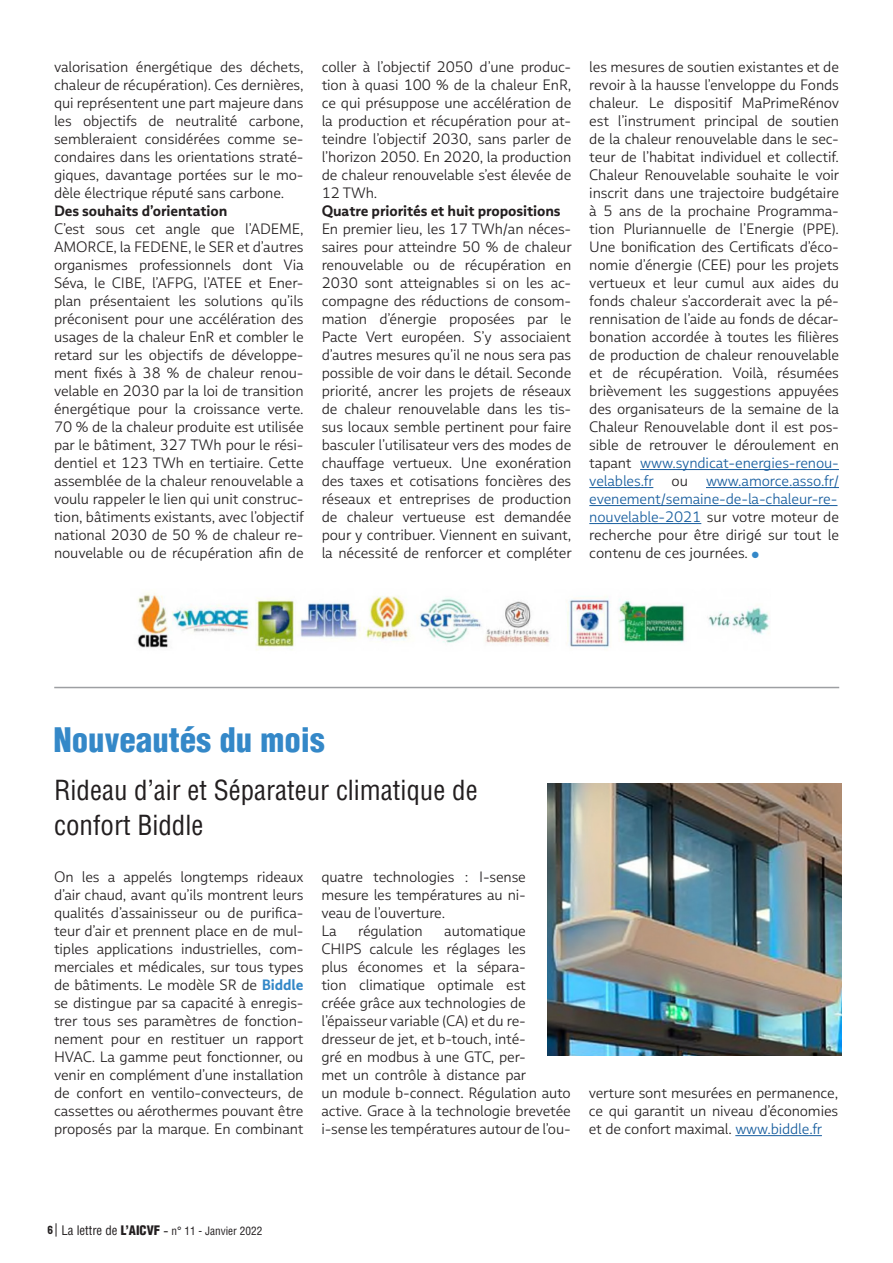
<style>
.page{position:relative;width:893px;height:1263px;background:#fff}
.page>*{position:absolute;margin:0;border:0;box-sizing:border-box;transform-origin:0 0}
.titre_actu{font:900 condensed 33px "Helvetica";color:#3488c8}
.titre_actu-2{font:condensed 27px/34.5px "Helvetica";color:#231f20}
.texte_courant_actu{font:300 15px/18px "Multiple Sans Pro";letter-spacing:-.005em;color:#231f20;text-align:justify}
.texte_courant_actu-2{font:700 15px "Multiple Sans Pro";letter-spacing:-.005em;color:#231f20}
.t1{font:condensed 11.25px "Helvetica";color:#231f20}
.s1{color:#175d9e}
.s2{color:#3488c8}
.s3{font-weight:700;color:#3488c8}
.s4{font-family:"Barlow";font-weight:700;font-stretch:semi-condensed;font-size:11.4px}
.s5{font-size:12.75px}
.s6{font-weight:900;font-size:12.75px}
.s7{font-family:"Multiple Sans Pro";font-stretch:normal;font-size:12.75px}
</style>
<div class="page">
<svg style="left:56px;top:1223px;width:1px;height:13px"></svg>
<hr style="left:640px;top:469px;width:199px;height:1px;background:#175d9e">
<hr style="left:589px;top:487px;width:64px;height:1px;background:#175d9e">
<hr style="left:706px;top:487px;width:133px;height:1px;background:#175d9e">
<hr style="left:589px;top:505px;width:248px;height:1px;background:#175d9e">
<hr style="left:589px;top:523px;width:112px;height:1px;background:#175d9e">
<img style="left:137px;top:592px;width:633px;height:58px">
<hr style="left:54px;top:687px;width:785px;height:1px;background:#9d9fa2">
<hr style="left:735px;top:1135px;width:87px;height:1px;background:#175d9e">
<img style="left:547px;top:784px;width:294px;height:271px">
<p class="texte_courant_actu" style="left:54px;top:58px;width:251px">valorisation énergétique des déchets, chaleur de récupération). Ces dernières, qui représentent une part majeure dans les objectifs de neutralité carbone, sembleraient considérées comme se&shy;condaires dans les orientations straté&shy;giques, davantage portées sur le mo&shy;dèle électrique réputé sans carbone.</p>
<p class="texte_courant_actu-2" style="left:54px;top:201px;width:175px">Des souhaits d’orientation</p>
<p class="texte_courant_actu" style="left:54px;top:220px;width:251px">C’est sous cet angle que l’ADEME, AMORCE, la FEDENE, le SER et d’autres organismes professionnels dont Via Séva, le CIBE, l’AFPG, l’ATEE et Ener&shy;plan présentaient les solutions qu’ils préconisent pour une accélération des usages de la chaleur EnR et combler le retard sur les objectifs de développe&shy;ment fixés à 38 % de chaleur renou&shy;velable en 2030 par la loi de transition énergétique pour la croissance verte.<br>70 % de la chaleur produite est utilisée par le bâtiment, 327 TWh pour le rési&shy;dentiel et 123 TWh en tertiaire. Cette assemblée de la chaleur renouvelable a voulu rappeler le lien qui unit construc&shy;tion, bâtiments existants, avec l’objectif national 2030 de 50 % de chaleur re&shy;nouvelable ou de récupération afin de</p>
<p class="texte_courant_actu" style="left:322px;top:58px;width:251px">coller à l’objectif 2050 d’une produc&shy;tion à quasi 100 % de la chaleur EnR, ce qui présuppose une accélération de la production et récupération pour at&shy;teindre l’objectif 2030, sans parler de l’horizon 2050. En 2020, la production de chaleur renouvelable s’est élevée de 12 TWh.</p>
<p class="texte_courant_actu-2" style="left:322px;top:201px;width:240px">Quatre priorités et huit propositions</p>
<p class="texte_courant_actu" style="left:322px;top:220px;width:252px">En premier lieu, les 17 TWh/an néces&shy;saires pour atteindre 50 % de chaleur renouvelable ou de récupération en 2030 sont atteignables si on les ac&shy;compagne des réductions de consom&shy;mation d’énergie proposées par le Pacte Vert européen. S’y associaient d’autres mesures qu’il ne nous sera pas possible de voir dans le détail. Seconde priorité, ancrer les projets de réseaux de chaleur renouvelable dans les tis&shy;sus locaux semble pertinent pour faire basculer l’utilisateur vers des modes de chauffage vertueux. Une exonération des taxes et cotisations foncières des réseaux et entreprises de production de chaleur vertueuse est demandée pour y contribuer. Viennent en suivant, la nécessité de renforcer et compléter</p>
<p class="texte_courant_actu" style="left:589px;top:58px;width:252px;text-align:left">les mesures de soutien existantes et de revoir à la hausse l’enveloppe du Fonds chaleur. Le dispositif MaPrimeRénov est l’instrument principal de soutien de la chaleur renouvelable dans le sec&shy;teur de l’habitat individuel et collectif.<br>Chaleur Renouvelable souhaite le voir inscrit dans une trajectoire budgétaire à 5 ans de la prochaine Programma&shy;tion Pluriannuelle de l’Energie (PPE).<br>Une bonification des Certificats d’éco&shy;nomie d’énergie (CEE) pour les projets vertueux et leur cumul aux aides du fonds chaleur s’accorderait avec la pé&shy;rennisation de l’aide au fonds de décar&shy;bonation accordée à toutes les filières de production de chaleur renouvelable et de récupération. Voilà, résumées brièvement les suggestions appuyées des organisateurs de la semaine de la Chaleur Renouvelable dont il est pos&shy;sible de retrouver le déroulement en tapant <span class="s1">www.syndicat-energies-renou&shy;velables.fr</span> ou <span class="s1">www.amorce.asso.fr/ evenement/semaine-de-la-chaleur-re&shy;nouvelable-2021</span> sur votre moteur de recherche pour être dirigé sur tout le contenu de ces journées. <span class="s2">●</span></p>
<p class="titre_actu" style="left:53px;top:719px;width:273px">Nouveautés du mois</p>
<p class="titre_actu-2" style="left:54px;top:773px;width:425px">Rideau d’air et Séparateur climatique de confort Biddle</p>
<p class="texte_courant_actu" style="left:54px;top:868px;width:251px">On les a appelés longtemps rideaux d’air chaud, avant qu’ils montrent leurs qualités d’assainisseur ou de purifica&shy;teur d’air et prennent place en de mul&shy;tiples applications industrielles, com&shy;merciales et médicales, sur tous types de bâtiments. Le modèle SR de <span class="s3">Biddle </span>se distingue par sa capacité à enregis&shy;trer tous ses paramètres de fonction&shy;nement pour en restituer un rapport HVAC. La gamme peut fonctionner, ou venir en complément d’une installation de confort en ventilo-convecteurs, de cassettes ou aérothermes pouvant être proposés par la marque. En combinant</p>
<p class="texte_courant_actu" style="left:321px;top:868px;width:206px">quatre technologies : I-sense mesure les températures au ni&shy;veau de l’ouverture.</p>
<p class="texte_courant_actu" style="left:321px;top:922px;width:17px">La</p>
<p class="texte_courant_actu" style="left:358px;top:922px;width:66px">régulation</p>
<p class="texte_courant_actu" style="left:321px;top:922px;width:251px;text-align:left;text-indent:123px">automatique<br>CHIPS calcule les réglages les<br>plus économes et la sépara-<br>tion climatique optimale est<br>créée grâce aux technologies de l’épaisseur variable (CA) et du re&shy;dresseur de jet, et b-touch, inté-<br>gré en modbus à une GTC, per-<br>met un contrôle à distance par<br>un module b-connect. Régulation auto active. Grace à la technologie brevetée i-sense les températures autour de l’ou-</p>
<p class="texte_courant_actu" style="left:589px;top:1084px;width:251px">verture sont mesurées en permanence, ce qui garantit un niveau d’économies et de confort maximal. <span class="s1">www.biddle.fr</span></p>
<p class="t1" style="left:47px;top:1224px;width:216px"><span class="s4">6</span> <span class="s5">La lettre de</span> <span class="s6">L’AICVF</span> <span class="s7">-</span> n° 11 - Janvier 2022</p>
</div>
